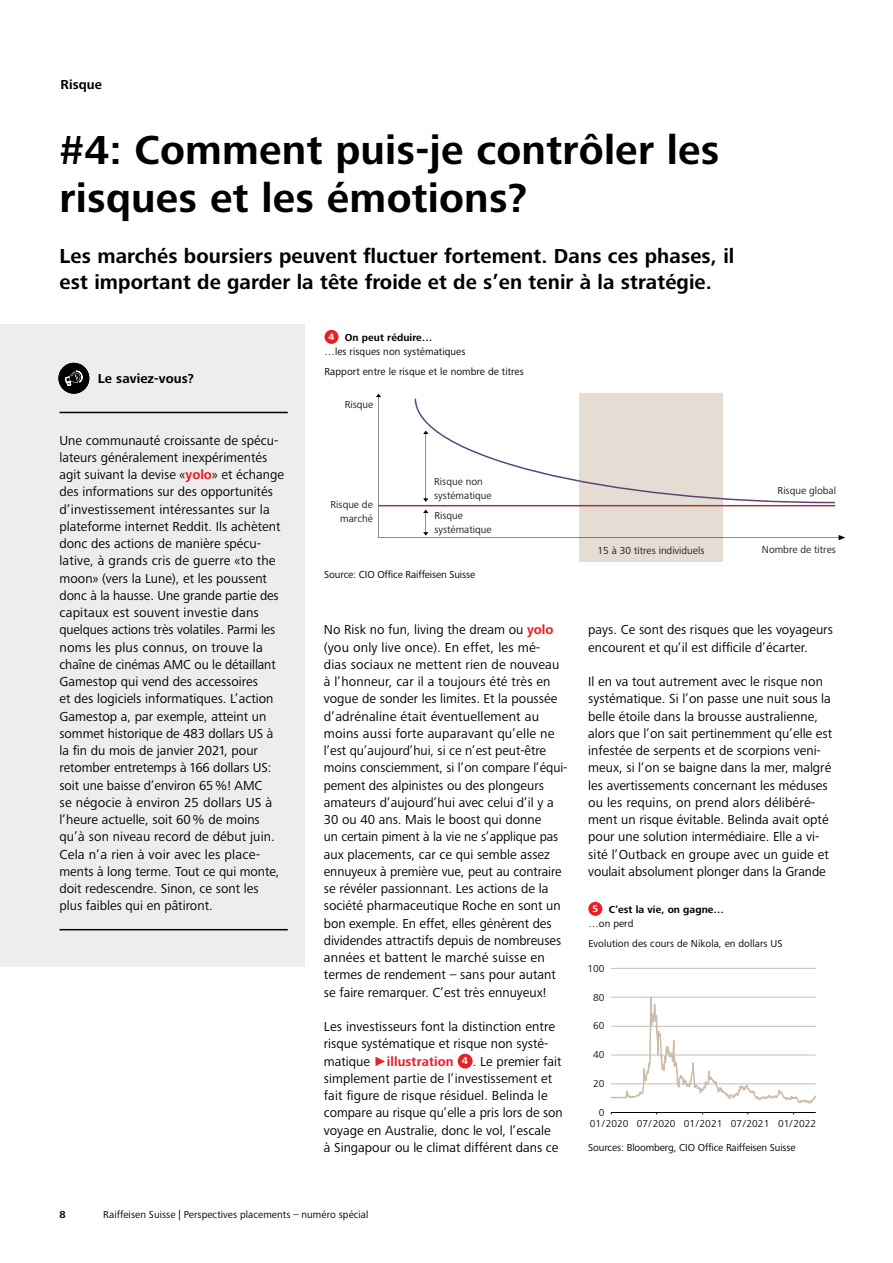
<style>
.page{position:relative;width:893px;height:1263px;background:#fff}
.page>*{position:absolute;margin:0;border:0;box-sizing:border-box;transform-origin:0 0}
.t1{font:700 42px/48px "Frutiger Next LTW1 G";letter-spacing:.005em;color:#000}
.t2{font:700 21px/25.5px "Frutiger Next LTW1 G";letter-spacing:.005em;color:#000}
.t3{font:13.5px/17.2px "Frutiger Next LTW1 G";color:#000}
.t4{font:700 13.5px "Frutiger Next LTW1 G";letter-spacing:.005em;color:#000}
.t5{font:10.5px/13.5px "Frutiger Next LTW1 G";letter-spacing:.005em;color:#000}
.t6{font:10.5px/13.5px "Frutiger Next LTW1 G";color:#1d1d1b}
.t7{font:700 10.5px/13.5px "Frutiger Next LTW1 G";letter-spacing:.005em;color:#000}
.s1{font-weight:700;color:#e82025}
.s2{font-weight:700;font-size:9.9px;color:#fff}
.s3{font-weight:700}
.s4{font-family:"Arial";color:#e82025}
.s5{font-weight:700;font-size:10.5px;color:#fff}
.s6{font-size:9.9px;color:#fff}
.s7{font-weight:400}
</style>
<div class="page">
<div style="left:458px;top:1054px;width:15px;height:14px;background:#e82025;border-radius:50%"></div>
<div style="left:0;top:324px;width:305px;height:642px;background:#ededed"></div>
<div style="left:58px;top:363px;width:31px;height:31px;background:#000;border-radius:50%"></div>
<svg style="left:65px;top:371px;width:17px;height:15px"></svg>
<hr style="left:60px;top:412px;width:228px;height:1px;background:#000">
<hr style="left:60px;top:929px;width:228px;height:1px;background:#000">
<div style="left:324px;top:330px;width:15px;height:14px;background:#e82025;border-radius:50%"></div>
<div style="left:579px;top:393px;width:144px;height:169px;background:#e5ddd4"></div>
<svg style="left:376px;top:394px;width:469px;height:146px"></svg>
<div style="left:588px;top:902px;width:14px;height:14px;background:#e82025;border-radius:50%"></div>
<svg style="left:610px;top:968px;width:207px;height:147px"></svg>
<p class="t4" style="left:61px;top:77px;width:43px">Risque</p>
<h1 class="t1" style="left:60px;top:128px;width:662px">#4: Comment puis-je contrôler les risques et les émotions?</h1>
<h2 class="t2" style="left:60px;top:244px;width:676px">Les marchés boursiers peuvent fluctuer fortement. Dans ces phases, il est important de garder la tête froide et de s’en tenir à la stratégie.</h2>
<p class="t4" style="left:98px;top:371px;width:98px">Le saviez-vous?</p>
<p class="t3" style="left:60px;top:432px;width:226px">Une communauté croissante de spécu&shy;lateurs généralement inexpérimentés agit suivant la devise «<span class="s1">yolo</span>» et échange des informations sur des opportunités d’investissement intéressantes sur la plateforme internet Reddit. Ils achètent donc des actions de manière spécu&shy;lative, à grands cris de guerre «to the moon» (vers la Lune), et les poussent donc à la hausse. Une grande partie des capitaux est souvent investie dans quelques actions très volatiles. Parmi les noms les plus connus, on trouve la chaîne de cinémas AMC ou le détaillant Gamestop qui vend des accessoires<br>et des logiciels informatiques. L’action Gamestop a, par exemple, atteint un sommet historique de 483 dollars US à la fin du mois de janvier 2021, pour retomber entretemps à 166 dollars US: soit une baisse d’environ 65%! AMC<br>se négocie à environ 25 dollars US à l’heure actuelle, soit 60% de moins qu’à son niveau record de début juin.<br>Cela n’a rien à voir avec les place&shy;ments à long terme. Tout ce qui monte, doit redescendre. Sinon, ce sont les plus faibles qui en pâtiront.</p>
<p class="t5" style="left:324px;top:331px;width:142px;text-indent:4px"><span class="s2">4</span> <span class="s3">On peut réduire…<br></span>…les risques non systématiques</p>
<p class="t5" style="left:324px;top:365px;width:201px">Rapport entre le risque et le nombre de titres</p>
<p class="t6" style="left:345px;top:398px;width:30px">Risque</p>
<p class="t6" style="left:331px;top:498px;width:44px;text-align:right">Risque de marché</p>
<p class="t6" style="left:434px;top:475px;width:59px">Risque non systématique</p>
<p class="t6" style="left:434px;top:509px;width:59px">Risque systématique</p>
<p class="t5" style="left:324px;top:568px;width:152px">Source: CIO Office Raiffeisen Suisse</p>
<p class="t3" style="left:324px;top:621px;width:245px">No Risk no fun, living the dream ou <span class="s1">yolo </span>(you only live once). En effet, les mé-<br>dias sociaux ne mettent rien de nouveau à l’honneur, car il a toujours été très en vogue de sonder les limites. Et la poussée d’adrénaline était éventuellement au moins aussi forte auparavant qu’elle ne l’est qu’aujourd’hui, si ce n’est peut-être moins consciemment, si l’on compare l’équi&shy;pement des alpinistes ou des plongeurs amateurs d’aujourd’hui avec celui d’il y a 30 ou 40 ans. Mais le boost qui donne<br>un certain piment à la vie ne s’applique pas aux placements, car ce qui semble assez ennuyeux à première vue, peut au contraire se révéler passionnant. Les actions de la société pharmaceutique Roche en sont un bon exemple. En effet, elles génèrent des dividendes attractifs depuis de nombreuses années et battent le marché suisse en termes de rendement – sans pour autant se faire remarquer. C’est très ennuyeux!</p>
<p class="t3" style="left:324px;top:1018px;width:240px">Les investisseurs font la distinction entre risque systématique et risque non systé&shy;matique <span class="s4">►</span><span class="s1">illustration</span> <span class="s5">4</span> . Le premier fait simplement partie de l’investissement et fait figure de risque résiduel. Belinda le compare au risque qu’elle a pris lors de son voyage en Australie, donc le vol, l’escale<br>à Singapour ou le climat différent dans ce</p>
<p class="t6" style="left:597px;top:544px;width:108px">15 à 30 titres individuels</p>
<p class="t6" style="left:778px;top:484px;width:60px">Risque global</p>
<p class="t6" style="left:762px;top:543px;width:76px">Nombre de titres</p>
<p class="t3" style="left:588px;top:621px;width:246px">pays. Ce sont des risques que les voyageurs encourent et qu’il est difficile d’écarter.</p>
<p class="t3" style="left:588px;top:673px;width:245px">Il en va tout autrement avec le risque non systématique. Si l’on passe une nuit sous la belle étoile dans la brousse australienne, alors que l’on sait pertinemment qu’elle est infestée de serpents et de scorpions veni&shy;meux, si l’on se baigne dans la mer, malgré les avertissements concernant les méduses ou les requins, on prend alors délibéré&shy;ment un risque évitable. Belinda avait opté pour une solution intermédiaire. Elle a vi&shy;sité l’Outback en groupe avec un guide et voulait absolument plonger dans la Grande</p>
<p class="t7" style="left:588px;top:903px;width:137px;text-indent:4px"><span class="s6">5</span> C’est la vie, on gagne… <span class="s7">…on perd</span></p>
<p class="t5" style="left:588px;top:937px;width:196px">Evolution des cours de Nikola, en dollars US</p>
<p class="t6" style="left:587px;top:962px;width:19px">100</p>
<p class="t6" style="left:593px;top:990px;width:13px">80</p>
<p class="t6" style="left:593px;top:1019px;width:13px">60</p>
<p class="t6" style="left:593px;top:1048px;width:13px">40</p>
<p class="t6" style="left:593px;top:1077px;width:13px">20</p>
<p class="t6" style="left:599px;top:1106px;width:7px">0</p>
<p class="t6" style="left:590px;top:1117px;width:228px">01/2020 07/2020 01/2021 07/2021 01/2022</p>
<p class="t5" style="left:588px;top:1141px;width:209px">Sources: Bloomberg, CIO Office Raiffeisen Suisse</p>
<p class="t7" style="left:60px;top:1208px;width:8px">8</p>
<p class="t5" style="left:103px;top:1208px;width:267px">Raiffeisen Suisse | Perspectives placements – numéro spécial</p>
</div>
